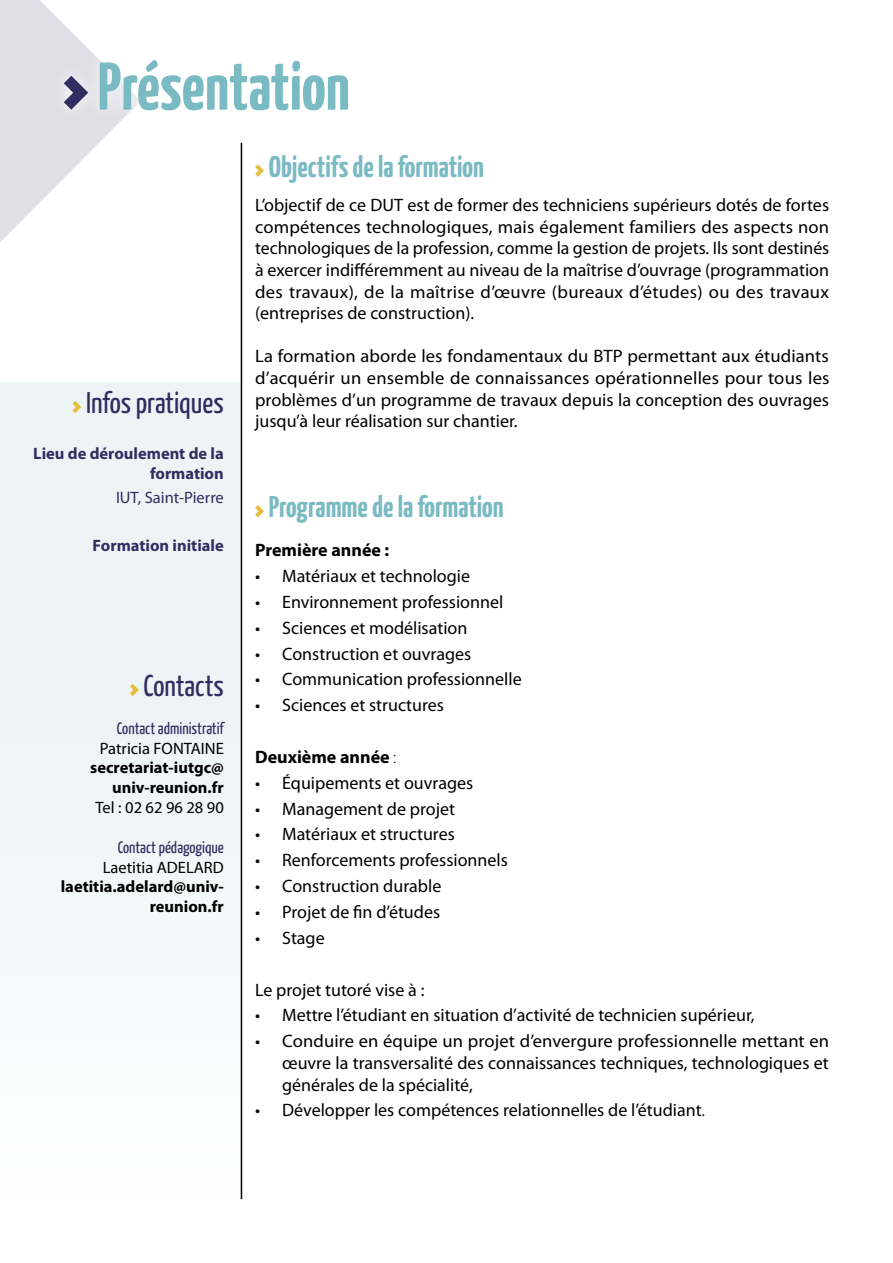
<style>
.page{position:relative;width:893px;height:1263px;background:#fff}
.page>*{position:absolute;margin:0;border:0;box-sizing:border-box;transform-origin:0 0}
.t1{font:700 67.5px "Yanone Kaffeesatz";color:#7abac3}
.t2{font:700 30px "Yanone Kaffeesatz";color:#7abac3}
.t3{font:30px "Yanone Kaffeesatz";color:#312d60}
.t4{font:18px/21.6px "Myriad Pro";color:#000;text-align:justify}
.t5{font:700 18px "Myriad Pro";color:#000}
.t6{font:700 16.5px/19.8px "Myriad Pro";color:#000;text-align:right}
.t7{font:700 16.5px/19.8px "Myriad Pro";color:#312d60;text-align:right}
.t8{font:16.5px "Myriad Pro";color:#000}
.t9{font:16.5px "Yanone Kaffeesatz";color:#312d60}
.t10{font:16.5px "Myriad Pro";color:#312d60}
.s1{font-weight:300}
.s2{font-size:15px}
</style>
<div class="page">
<hr style="left:892px;top:148px;width:1px;height:1056px;background:#ecf4f5">
<div style="left:0;top:383px;width:241px;height:880px;background:linear-gradient(to right,#f3f8f8,#f3f8f8)"></div>
<svg style="left:0;top:0;width:140px;height:242px"></svg>
<svg style="left:255px;top:164px;width:9px;height:13px"></svg>
<svg style="left:255px;top:505px;width:9px;height:12px"></svg>
<svg style="left:892px;top:164px;width:1px;height:160px"></svg>
<hr style="left:241px;top:143px;width:1px;height:1056px;background:#000">
<svg style="left:130px;top:684px;width:9px;height:12px"></svg>
<svg style="left:72px;top:401px;width:9px;height:12px"></svg>
<p class="t1" style="left:98px;top:45px;width:254px">Présentation</p>
<p class="t3" style="left:86px;top:385px;width:139px">Infos pratiques</p>
<p class="t7" style="left:33px;top:444px;width:192px">Lieu de déroulement de la formation</p>
<p class="t10" style="left:116px;top:488px;width:109px">IUT, Saint-Pierre</p>
<p class="t7" style="left:93px;top:536px;width:133px">Formation initiale</p>
<p class="t3" style="left:144px;top:667px;width:82px">Contacts</p>
<p class="t9" style="left:117px;top:718px;width:108px">Contact administratif</p>
<p class="t8" style="left:100px;top:739px;width:125px">Patricia FONTAINE</p>
<p class="t6" style="left:90px;top:758px;width:135px">secretariat-iutgc@ univ-reunion.fr</p>
<p class="t8" style="left:96px;top:798px;width:130px">Tel : 02 62 96 28 90</p>
<p class="t9" style="left:118px;top:837px;width:108px">Contact pédagogique</p>
<p class="t8" style="left:103px;top:858px;width:123px">Laetitia ADELARD</p>
<p class="t6" style="left:61px;top:877px;width:165px">laetitia.adelard@univ&shy;reunion.fr</p>
<p class="t2" style="left:269px;top:148px;width:217px">Objectifs de la formation</p>
<p class="t4" style="left:255px;top:195px;width:576px">L’objectif de ce DUT est de former des techniciens supérieurs dotés de fortes compétences technologiques, mais également familiers des aspects non technologiques de la profession, comme la gestion de projets. Ils sont destinés à exercer indifféremment au niveau de la maîtrise d’ouvrage (programmation des travaux), de la maîtrise d’œuvre (bureaux d’études) ou des travaux (entreprises de construction).</p>
<p class="t4" style="left:255px;top:346px;width:576px">La formation aborde les fondamentaux du BTP permettant aux étudiants d’acquérir un ensemble de connaissances opérationnelles pour tous les problèmes d’un programme de travaux depuis la conception des ouvrages jusqu’à leur réalisation sur chantier.</p>
<p class="t2" style="left:269px;top:489px;width:236px">Programme de la formation</p>
<p class="t5" style="left:255px;top:540px;width:136px">Première année :</p>
<p class="t4" style="left:255px;top:565px;width:216px">• Matériaux et technologie</p>
<p class="t4" style="left:255px;top:591px;width:250px">• Environnement professionnel</p>
<p class="t4" style="left:255px;top:617px;width:214px">• Sciences et modélisation</p>
<p class="t4" style="left:255px;top:643px;width:218px">• Construction et ouvrages</p>
<p class="t4" style="left:255px;top:669px;width:268px">• Communication professionnelle</p>
<p class="t4" style="left:255px;top:695px;width:190px">• Sciences et structures</p>
<p class="t5" style="left:255px;top:747px;width:143px">Deuxième année <span class="s1">:</span></p>
<p class="t4" style="left:255px;top:772px;width:220px">• Équipements et ouvrages</p>
<p class="t4" style="left:255px;top:798px;width:201px">• Management de projet</p>
<p class="t4" style="left:255px;top:824px;width:201px">• Matériaux et structures</p>
<p class="t4" style="left:255px;top:850px;width:254px">• Renforcements professionnels</p>
<p class="t4" style="left:255px;top:876px;width:188px">• Construction durable</p>
<p class="t4" style="left:255px;top:901px;width:187px">• Projet de fin d’études</p>
<p class="t4" style="left:255px;top:927px;width:71px">• Stage</p>
<p class="t4" style="left:255px;top:979px;width:171px">Le projet tutoré vise à :</p>
<p class="t4" style="left:255px;top:1005px;width:501px">• Mettre l’étudiant en situation d’activité de technicien supérieur,</p>
<p class="t4" style="left:282px;top:1031px;width:549px;text-indent:-27px">• Conduire en équipe un projet d’envergure professionnelle mettant en œuvre la transversalité des connaissances techniques, technologiques et générales de la spécialité,</p>
<p class="t4" style="left:255px;top:1100px;width:451px">• Développer les compétences relationnelles de l’étudiant<span class="s2">.</span></p>
</div>
